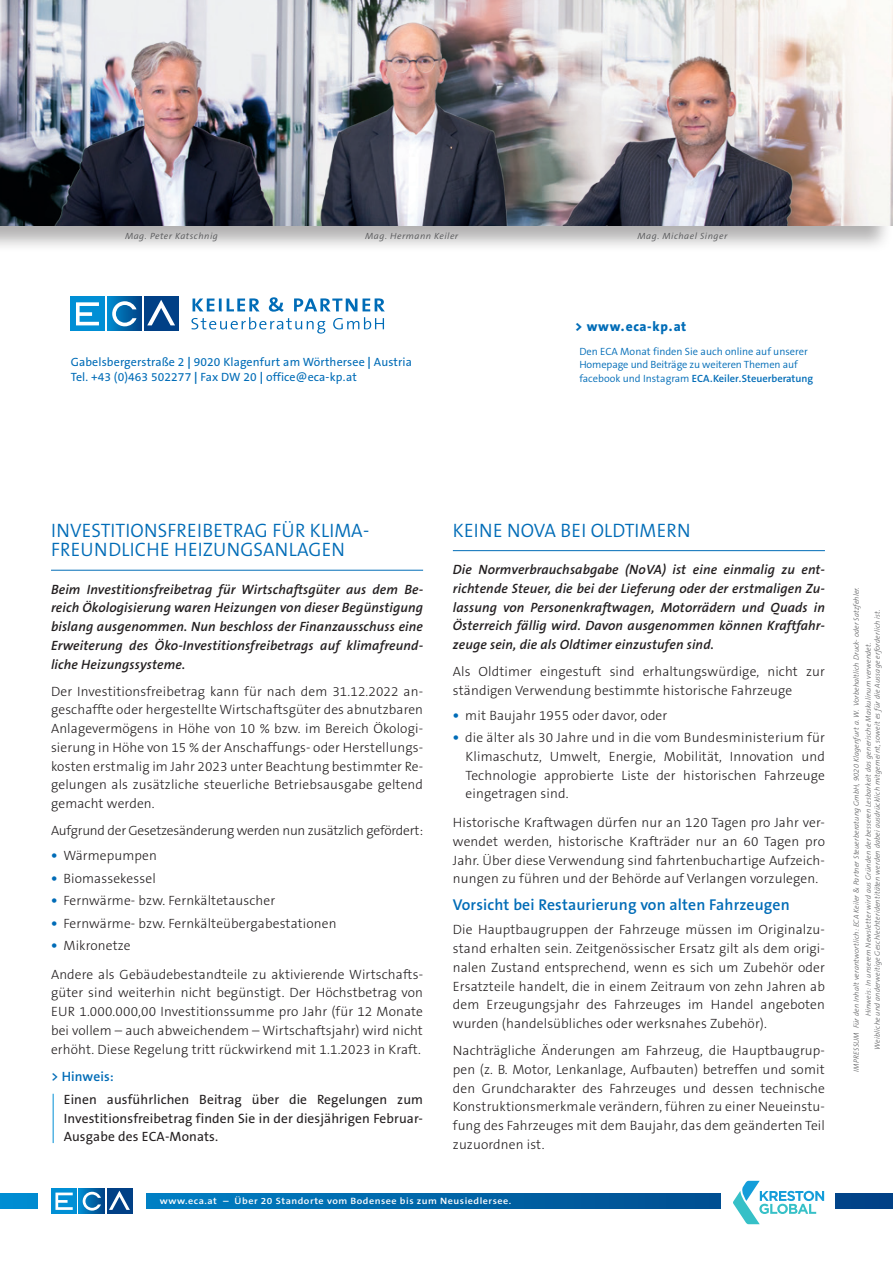
<style>
.page{position:relative;width:893px;height:1263px;background:#fff}
.page>*{position:absolute;margin:0;border:0;box-sizing:border-box;transform-origin:0 0}
.t1{font:300 19.5px/19.5px "The Sans B4";letter-spacing:.01em;color:#006cb7}
.t2{font:600 15.75px "The Sans B6";letter-spacing:.01em;color:#006cb7}
.t3{font:300 13.5px/18.8px "The Sans B3";letter-spacing:.01em;color:#231f20;text-align:justify}
.t4{font:italic 600 13.5px/18.8px "The Sans B6";letter-spacing:.01em;color:#231f20;text-align:justify}
.t5{font:13.5px/18.8px "The Sans B5 Plain";letter-spacing:.01em;color:#231f20;text-align:justify}
.t6{font:300 13.5px "The Sans B3";letter-spacing:-.015em;color:#231f20}
.t7{font:800 13.5px "The Sans B8";letter-spacing:.045em;color:#006cb7}
.t8{font:600 13.5px "The Sans B6";letter-spacing:.01em;color:#006cb7}
.t9{font:12px "The Sans B5 Plain";letter-spacing:.01em;color:#006cb7}
.t10{font:300 10.5px "The Sans B4";letter-spacing:-.01em;color:#006cb7}
.t11{font:600 10.5px "The Sans B6";color:#006cb7}
.t12{font:600 9.3px "The Sans B6";letter-spacing:.05em;color:#fff;scale:1.1 1}
.t13{font:italic 300 9px "The Sans B4";letter-spacing:.05em;color:#57585a;scale:1.05 1}
.bodytext{font:italic 300 7.5px "The Sans B3";letter-spacing:.02em;color:#57585a}
.s1{font-family:"The Sans B7";font-weight:700}
.s2{font-family:"The Sans B4";font-weight:300}
.s3{font-family:"The Sans B7";font-weight:700;font-size:15px;color:#006cb7}
</style>
<div class="page">
<hr style="left:53px;top:1094px;width:1px;height:49px;background:#008fd5">
<hr style="left:51px;top:570px;width:372px;height:1px;background:#006cb7">
<hr style="left:453px;top:550px;width:372px;height:1px;background:#006cb7">
<div style="left:70px;top:297px;width:34px;height:34px;background:#008fd5"></div>
<svg style="left:76px;top:302px;width:23px;height:23px"></svg>
<svg style="left:107px;top:297px;width:35px;height:34px"></svg>
<svg style="left:112px;top:301px;width:25px;height:25px"></svg>
<div style="left:144px;top:297px;width:35px;height:34px;background:#014086"></div>
<svg style="left:147px;top:300px;width:28px;height:25px"></svg>
<svg style="left:191px;top:297px;width:194px;height:37px"></svg>
<svg style="left:0;top:1194px;width:893px;height:14px;background:#0165a8"></svg>
<div style="left:38px;top:1176px;width:107px;height:52px;background:#fff"></div>
<div style="left:51px;top:1188px;width:26px;height:26px;background:#008fd5"></div>
<svg style="left:55px;top:1192px;width:18px;height:18px"></svg>
<svg style="left:79px;top:1188px;width:26px;height:26px"></svg>
<svg style="left:83px;top:1192px;width:18px;height:18px"></svg>
<div style="left:107px;top:1188px;width:26px;height:26px;background:#014086"></div>
<svg style="left:109px;top:1190px;width:21px;height:20px"></svg>
<div style="left:721px;top:1176px;width:113px;height:52px;background:#fff"></div>
<svg style="left:733px;top:1181px;width:91px;height:43px"></svg>
<div style="left:0;top:0;width:893px;height:253px;background:#231f20;opacity:.35"></div>
<img style="left:0;top:0;width:893px;height:225px">
<p class="t13" style="left:125px;top:231px;width:90px">Mag. Peter Katschnig</p>
<p class="t13" style="left:365px;top:231px;width:90px">Mag. Hermann Keiler</p>
<p class="t13" style="left:638px;top:231px;width:87px">Mag. Michael Singer</p>
<p class="t9" style="left:71px;top:355px;width:343px">Gabelsbergerstraße 2 <span class="s1">|</span> 9020 Klagenfurt am Wörthersee <span class="s1">|</span> Austria</p>
<p class="t9" style="left:71px;top:371px;width:288px">Tel. +43 (0)463 502277 <span class="s1">|</span> Fax DW 20 <span class="s1">|</span> office@eca-kp.at</p>
<p class="t7" style="left:575px;top:319px;width:113px">&gt; www.eca-kp.at</p>
<p class="t10" style="left:579px;top:346px;width:230px">Den ECA Monat finden Sie auch online auf unserer</p>
<p class="t10" style="left:579px;top:359px;width:220px">Homepage und Beiträge zu weiteren Themen auf</p>
<p class="t11" style="left:579px;top:373px;width:235px"><span class="s2">facebook und Instagram</span> ECA.Keiler.Steuerberatung</p>
<p class="t1" style="left:51px;top:521px;width:320px">INVESTITIONSFREIBETRAG FÜR KLIMA-<br>FREUNDLICHE HEIZUNGSANLAGEN</p>
<p class="t4" style="left:51px;top:580px;width:374px">Beim Investitionsfreibetrag für Wirtschaftsgüter aus dem Be&shy;reich Ökologisierung waren Heizungen von dieser Begünstigung bislang ausgenommen. Nun beschloss der Finanzausschuss eine Erweiterung des Öko-Investitionsfreibetrags auf klimafreund&shy;liche Heizungssysteme.</p>
<p class="t3" style="left:51px;top:683px;width:374px">Der Investitionsfreibetrag kann für nach dem 31.12.2022 an&shy;geschaffte oder hergestellte Wirtschaftsgüter des abnutzbaren Anlagevermögens in Höhe von 10 % bzw. im Bereich Ökologi&shy;sierung in Höhe von 15 % der Anschaffungs- oder Herstellungs&shy;kosten erstmalig im Jahr 2023 unter Beachtung bestimmter Re&shy;gelungen als zusätzliche steuerliche Betriebsausgabe geltend gemacht werden.</p>
<p class="t6" style="left:51px;top:824px;width:374px">Aufgrund der Gesetzesänderung werden nun zusätzlich gefördert:</p>
<p class="t3" style="left:51px;top:847px;width:107px"><span class="s3">•</span> Wärmepumpen</p>
<p class="t3" style="left:51px;top:869px;width:106px"><span class="s3">•</span> Biomassekessel</p>
<p class="t3" style="left:51px;top:892px;width:226px"><span class="s3">•</span> Fernwärme- bzw. Fernkältetauscher</p>
<p class="t3" style="left:51px;top:914px;width:287px"><span class="s3">•</span> Fernwärme- bzw. Fernkälteübergabestationen</p>
<p class="t3" style="left:51px;top:937px;width:81px"><span class="s3">•</span> Mikronetze</p>
<p class="t3" style="left:51px;top:965px;width:374px">Andere als Gebäudebestandteile zu aktivierende Wirtschafts&shy;güter sind weiterhin nicht begünstigt. Der Höchstbetrag von EUR 1.000.000,00 Investitionssumme pro Jahr (für 12 Monate bei vollem – auch abweichendem – Wirtschaftsjahr) wird nicht erhöht. Diese Regelung tritt rückwirkend mit 1.1.2023 in Kraft.</p>
<p class="t8" style="left:51px;top:1069px;width:64px">&gt; Hinweis:</p>
<p class="t5" style="left:64px;top:1091px;width:361px">Einen ausführlichen Beitrag über die Regelungen zum Investitionsfreibetrag finden Sie in der diesjährigen Februar-Ausgabe des ECA-Monats.</p>
<p class="t1" style="left:453px;top:521px;width:239px">KEINE NOVA BEI OLDTIMERN</p>
<p class="t4" style="left:453px;top:561px;width:374px">Die Normverbrauchsabgabe (NoVA) ist eine einmalig zu ent&shy;richtende Steuer, die bei der Lieferung oder der erstmaligen Zu&shy;lassung von Personenkraftwagen, Motorrädern und Quads in Österreich fällig wird. Davon ausgenommen können Kraftfahr&shy;zeuge sein, die als Oldtimer einzustufen sind.</p>
<p class="t3" style="left:453px;top:663px;width:374px">Als Oldtimer eingestuft sind erhaltungswürdige, nicht zur ständigen Verwendung bestimmte historische Fahrzeuge</p>
<p class="t3" style="left:453px;top:707px;width:216px"><span class="s3">•</span> mit Baujahr 1955 oder davor, oder</p>
<p class="t3" style="left:453px;top:729px;width:374px"><span class="s3">•</span> die älter als 30 Jahre und in die vom Bundesministerium für</p>
<p class="t3" style="left:466px;top:748px;width:361px">Klimaschutz, Umwelt, Energie, Mobilität, Innovation und Technologie approbierte Liste der historischen Fahrzeuge eingetragen sind.</p>
<p class="t3" style="left:453px;top:814px;width:374px">Historische Kraftwagen dürfen nur an 120 Tagen pro Jahr ver&shy;wendet werden, historische Krafträder nur an 60 Tagen pro Jahr. Über diese Verwendung sind fahrtenbuchartige Aufzeich&shy;nungen zu führen und der Behörde auf Verlangen vorzulegen.</p>
<p class="t2" style="left:453px;top:897px;width:338px">Vorsicht bei Restaurierung von alten Fahrzeugen</p>
<p class="t3" style="left:453px;top:921px;width:374px">Die Hauptbaugruppen der Fahrzeuge müssen im Originalzu&shy;stand erhalten sein. Zeitgenössischer Ersatz gilt als dem origi&shy;nalen Zustand entsprechend, wenn es sich um Zubehör oder Ersatzteile handelt, die in einem Zeitraum von zehn Jahren ab dem Erzeugungsjahr des Fahrzeuges im Handel angeboten wurden (handelsübliches oder werksnahes Zubehör).</p>
<p class="t3" style="left:453px;top:1042px;width:374px">Nachträgliche Änderungen am Fahrzeug, die Hauptbaugrup&shy;pen (z. B. Motor, Lenkanlage, Aufbauten) betreffen und somit den Grundcharakter des Fahrzeuges und dessen technische Konstruktionsmerkmale verändern, führen zu einer Neueinstu&shy;fung des Fahrzeuges mit dem Baujahr, das dem geänderten Teil zuzuordnen ist.</p>
<p class="t12" style="left:160px;top:1196px;width:321px">www.eca.at – Über 20 Standorte vom Bodensee bis zum Neusiedlersee.</p>
<p class="bodytext" style="left:852px;top:1072px;width:486px;rotate:-90deg">IMPRESSUM Für den Inhalt verantwortlich: ECA Keiler &amp; Partner Steuerberatung GmbH, 9020 Klagenfurt a. W. Vorbehaltlich Druck- oder Satzfehler.</p>
<p class="bodytext" style="left:873px;top:1049px;width:442px;rotate:-90deg">Weibliche und anderweitige Geschlechteridentitäten werden dabei ausdrücklich mitgemeint, soweit es für die Aussage erforderlich ist.</p>
<p class="bodytext" style="left:864px;top:1016px;width:376px;rotate:-90deg">Hinweis: In unserem Newsletter wird aus Gründen der besseren Lesbarkeit das generische Maskulinum verwendet.</p>
</div>
